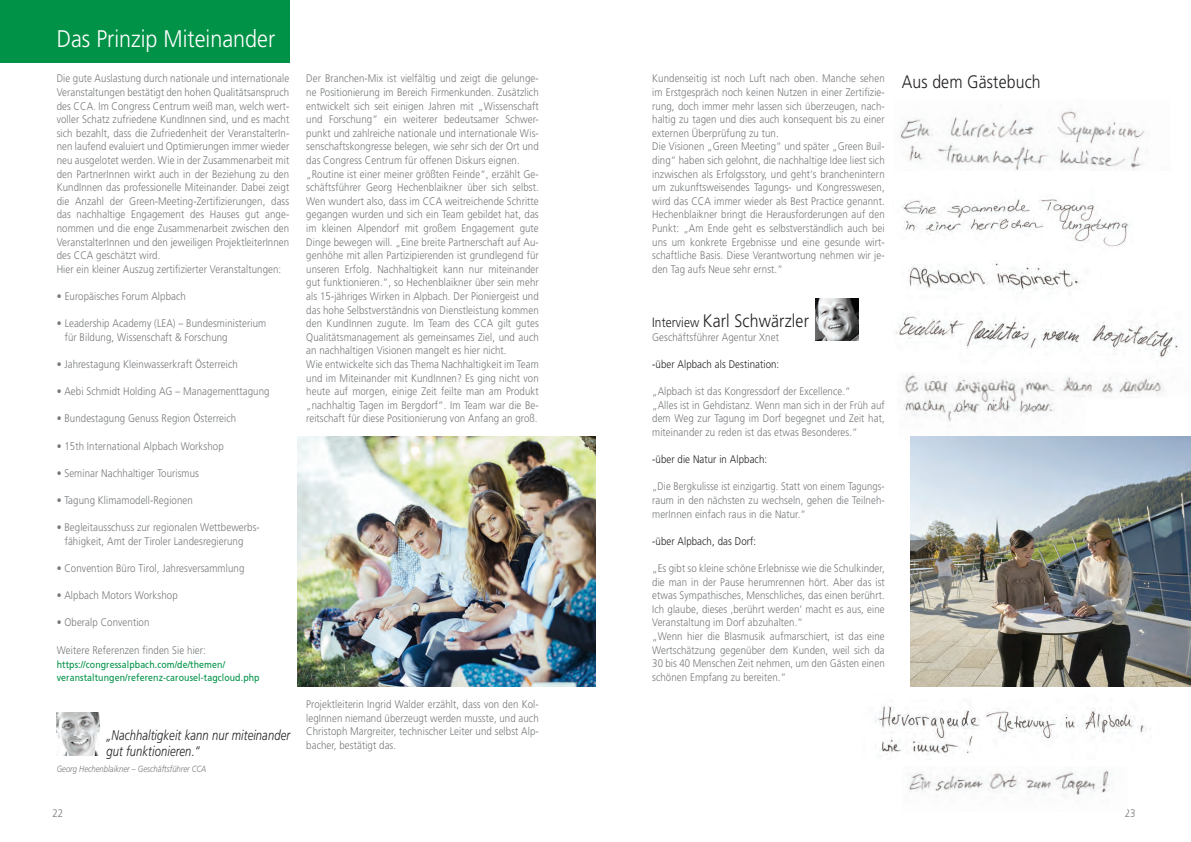
<style>
.page{position:relative;width:1191px;height:842px;background:#fff}
.page>*{position:absolute;margin:0;border:0;box-sizing:border-box;transform-origin:0 0}
.t1{font:300 24px "Frutiger";color:#fff;scale:.9 1}
.t2{font:300 18px "Frutiger";letter-spacing:.01em;color:#231f20;scale:.88 1}
.t3{font:italic 300 14px/16px "Frutiger";letter-spacing:.01em;color:#231f20;scale:.8 1}
.t4{font:300 11px/13.6px "Frutiger";letter-spacing:.01em;color:#76787b;scale:.88 1}
.t5{font:300 11px/13.6px "Frutiger";letter-spacing:.01em;color:#76787b;text-align:justify;scale:.85 1}
.t6{font:300 11px "Frutiger";letter-spacing:.01em;color:#231f20;scale:.88 1}
.t7{font:10px/13px "Frutiger Roman";letter-spacing:.01em;color:#009247;scale:.88 1}
.t8{font:italic 300 9px "Frutiger";color:#76787b;scale:.85 1}
.s1{font-size:13.5px}
</style>
<div class="page">
<img style="left:902px;top:373px;width:289px;height:64px">
<img style="left:899px;top:105px;width:246px;height:66px">
<img style="left:909px;top:770px;width:201px;height:25px">
<div style="left:0;top:0;width:289px;height:62px;background:#009247"></div>
<img style="left:298px;top:437px;width:297px;height:249px">
<img style="left:910px;top:437px;width:281px;height:249px">
<img style="left:57px;top:712px;width:43px;height:43px">
<img style="left:815px;top:298px;width:43px;height:43px">
<img style="left:875px;top:706px;width:275px;height:49px">
<img style="left:908px;top:263px;width:172px;height:27px">
<img style="left:901px;top:199px;width:229px;height:48px">
<img style="left:896px;top:316px;width:283px;height:42px">
<h1 class="t1" style="left:57px;top:25px;width:244px">Das Prinzip Miteinander</h1>
<p class="t4" style="left:57px;top:72px;width:266px">Die gute Auslastung durch nationale und internationale Veranstaltungen bestätigt den hohen Qualitätsanspruch des CCA. Im Congress Centrum weiß man, welch wert&shy;voller Schatz zufriedene KundInnen sind, und es macht sich bezahlt, dass die Zufriedenheit der VeranstalterIn&shy;nen laufend evaluiert und Optimierungen immer wieder neu ausgelotet werden. Wie in der Zusammenarbeit mit den PartnerInnen wirkt auch in der Beziehung zu den KundInnen das professionelle Miteinander. Dabei zeigt die Anzahl der Green-Meeting-Zertifizierungen, dass das nachhaltige Engagement des Hauses gut ange&shy;nommen und die enge Zusammenarbeit zwischen den VeranstalterInnen und den jeweiligen ProjektleiterInnen des CCA geschätzt wird.<br>Hier ein kleiner Auszug zertifizierter Veranstaltungen:</p>
<p class="t4" style="left:57px;top:289px;width:148px">• Europäisches Forum Alpbach</p>
<p class="t4" style="left:65px;top:316px;width:231px;text-indent:-8px">• Leadership Academy (LEA) – Bundesministerium für Bildung, Wissenschaft &amp; Forschung</p>
<p class="t4" style="left:57px;top:357px;width:207px">• Jahrestagung Kleinwasserkraft Österreich</p>
<p class="t4" style="left:57px;top:384px;width:243px">• Aebi Schmidt Holding AG – Managementtagung</p>
<p class="t4" style="left:57px;top:412px;width:205px">• Bundestagung Genuss Region Österreich</p>
<p class="t4" style="left:57px;top:439px;width:191px">• 15th International Alpbach Workshop</p>
<p class="t4" style="left:57px;top:466px;width:163px">• Seminar Nachhaltiger Tourismus</p>
<p class="t4" style="left:57px;top:493px;width:156px">• Tagung Klimamodell-Regionen</p>
<p class="t4" style="left:65px;top:521px;width:223px;text-indent:-8px">• Begleitausschuss zur regionalen Wettbewerbs&shy;fähigkeit, Amt der Tiroler Landesregierung</p>
<p class="t4" style="left:57px;top:561px;width:215px">• Convention Büro Tirol, Jahresversammlung</p>
<p class="t4" style="left:57px;top:589px;width:139px">• Alpbach Motors Workshop</p>
<p class="t4" style="left:57px;top:616px;width:107px">• Oberalp Convention</p>
<p class="t4" style="left:57px;top:643px;width:171px">Weitere Referenzen finden Sie hier:</p>
<p class="t7" style="left:57px;top:657px;width:232px">https://congressalpbach.com/de/themen/ veranstaltungen/referenz-carousel-tagcloud.php</p>
<p class="t3" style="left:106px;top:727px;width:231px">„Nachhaltigkeit kann nur miteinander gut funktionieren.“</p>
<p class="t8" style="left:57px;top:764px;width:178px">Georg Hechenblaikner – Geschäftsführer CCA</p>
<p class="t4" style="left:306px;top:72px;width:266px">Der Branchen-Mix ist vielfältig und zeigt die gelunge&shy;ne Positionierung im Bereich Firmenkunden. Zusätzlich entwickelt sich seit einigen Jahren mit „Wissenschaft und Forschung“ ein weiterer bedeutsamer Schwer&shy;punkt und zahlreiche nationale und internationale Wis&shy;senschaftskongresse belegen, wie sehr sich der Ort und das Congress Centrum für offenen Diskurs eignen. „Routine ist einer meiner größten Feinde“, erzählt Ge&shy;schäftsführer Georg Hechenblaikner über sich selbst.<br>Wen wundert also, dass im CCA weitreichende Schritte gegangen wurden und sich ein Team gebildet hat, das im kleinen Alpendorf mit großem Engagement gute Dinge bewegen will. „Eine breite Partnerschaft auf Au&shy;genhöhe mit allen Partizipierenden ist grundlegend für unseren Erfolg. Nachhaltigkeit kann nur miteinander gut funktionieren.“, so Hechenblaikner über sein mehr als 15-jähriges Wirken in Alpbach. Der Pioniergeist und das hohe Selbstverständnis von Dienstleistung kommen den KundInnen zugute. Im Team des CCA gilt gutes Qualitätsmanagement als gemeinsames Ziel, und auch an nachhaltigen Visionen mangelt es hier nicht.<br>Wie entwickelte sich das Thema Nachhaltigkeit im Team und im Miteinander mit KundInnen? Es ging nicht von heute auf morgen, einige Zeit feilte man am Produkt „nachhaltig Tagen im Bergdorf“. Im Team war die Be&shy;reitschaft für diese Positionierung von Anfang an groß.</p>
<p class="t4" style="left:306px;top:697px;width:266px;text-align:justify">Projektleiterin Ingrid Walder erzählt, dass von den Kol&shy;legInnen niemand überzeugt werden musste, und auch Christoph Margreiter, technischer Leiter und selbst Alp&shy;bacher, bestätigt das.</p>
<p class="t4" style="left:652px;top:72px;width:266px">Kundenseitig ist noch Luft nach oben. Manche sehen im Erstgespräch noch keinen Nutzen in einer Zertifizie&shy;rung, doch immer mehr lassen sich überzeugen, nach&shy;haltig zu tagen und dies auch konsequent bis zu einer externen Überprüfung zu tun.<br>Die Visionen „Green Meeting“ und später „Green Buil&shy;ding“ haben sich gelohnt, die nachhaltige Idee liest sich inzwischen als Erfolgsstory, und geht‘s branchenintern um zukunftsweisendes Tagungs- und Kongresswesen, wird das CCA immer wieder als Best Practice genannt.<br>Hechenblaikner bringt die Herausforderungen auf den Punkt: „Am Ende geht es selbstverständlich auch bei uns um konkrete Ergebnisse und eine gesunde wirt&shy;schaftliche Basis. Diese Verantwortung nehmen wir je&shy;den Tag aufs Neue sehr ernst.“</p>
<h2 class="t2" style="left:652px;top:311px;width:180px"><span class="s1">Interview</span> Karl Schwärzler</h2>
<p class="t4" style="left:652px;top:330px;width:145px">Geschäftsführer Agentur Xnet</p>
<p class="t6" style="left:652px;top:358px;width:146px">-über Alpbach als Destination:</p>
<p class="t4" style="left:652px;top:385px;width:266px">„Alpbach ist das Kongressdorf der Excellence.“<br>„Alles ist in Gehdistanz. Wenn man sich in der Früh auf dem Weg zur Tagung im Dorf begegnet und Zeit hat, miteinander zu reden ist das etwas Besonderes.“</p>
<p class="t6" style="left:652px;top:453px;width:132px">-über die Natur in Alpbach:</p>
<p class="t5" style="left:652px;top:480px;width:275px">„Die Bergkulisse ist einzigartig. Statt von einem Tagungs&shy;raum in den nächsten zu wechseln, gehen die Teilneh&shy;merInnen einfach raus in die Natur.“</p>
<p class="t6" style="left:652px;top:535px;width:120px">-über Alpbach, das Dorf:</p>
<p class="t4" style="left:652px;top:561px;width:266px">„Es gibt so kleine schöne Erlebnisse wie die Schulkinder, die man in der Pause herumrennen hört. Aber das ist etwas Sympathisches, Menschliches, das einen berührt.<br>Ich glaube, dieses ‚berührt werden‘ macht es aus, eine Veranstaltung im Dorf abzuhalten.“<br>„Wenn hier die Blasmusik aufmarschiert, ist das eine Wertschätzung gegenüber dem Kunden, weil sich da 30 bis 40 Menschen Zeit nehmen, um den Gästen einen schönen Empfang zu bereiten.“</p>
<h2 class="t2" style="left:901px;top:71px;width:159px">Aus dem Gästebuch</h2>
<p class="t4" style="left:53px;top:806px;width:14px">22</p>
<p class="t4" style="left:1124px;top:806px;width:14px">23</p>
</div>
